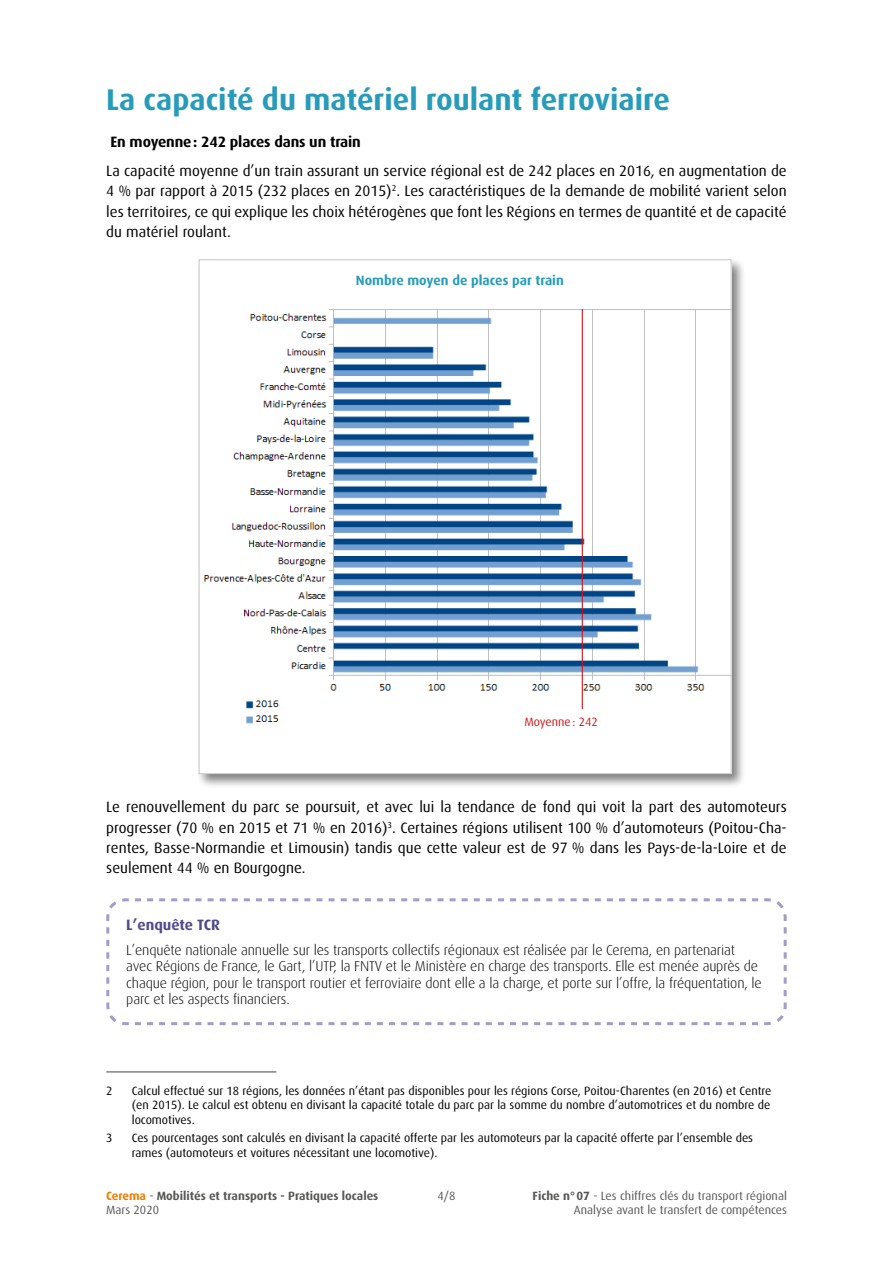
<style>
.page{position:relative;width:893px;height:1263px;background:#fff}
.page>*{position:absolute;margin:0;border:0;box-sizing:border-box;transform-origin:0 0}
.Titre_1{font:700 30px "Dax OT";color:#279cba}
.corps_de_texte{font:15px/20.2px "Dax OT";color:#000;text-align:justify}
.Titre_3{font:700 15px "Dax OT";letter-spacing:-.01em;color:#000}
.encadre_titre{font:700 15px "Dax OT";color:#4f498f}
.encadre_texte{font:300 14.25px/16.5px "Dax OT";letter-spacing:-.01em;color:#000}
.corps_de_texte-2{font:700 13.5px "Dax OT";color:#279cba}
.note_bas_de_page{font:12px/14.4px "Dax OT";color:#000;text-align:justify}
.t1{font:12px/14.4px "Dax OT";color:#575756;text-align:right}
.t2{font:700 12px/14.4px "Dax OT";color:#575756}
.corps_de_texte-3{font:12px "Dax OT";color:#cd171a}
.s1{color:#ef7d00}
.s2{font-weight:400}
.s3{font-weight:700}
</style>
<div class="page">
<hr style="left:106px;top:1071px;width:170px;height:1px;background:#575756">
<svg style="left:106px;top:898px;width:681px;height:128px"></svg>
<div style="left:196px;top:257px;width:551px;height:532px;background:#000;opacity:.5"></div>
<div style="left:199px;top:260px;width:532px;height:514px;background:#fff"></div>
<img style="left:203px;top:309px;width:526px;height:415px">
<hr style="left:582px;top:309px;width:1px;height:400px;background:#cd171a">
<p class="Titre_1" style="left:106px;top:82px;width:565px">La capacité du matériel roulant ferroviaire</p>
<p class="Titre_3" style="left:111px;top:134px;width:252px">En moyenne: 242 places dans un train</p>
<p class="corps_de_texte" style="left:106px;top:161px;width:682px">La capacité moyenne d’un train assurant un service régional est de 242 places en 2016, en augmentation de 4 % par rapport à 2015 (232 places en 2015)<sup>2</sup>. Les caractéristiques de la demande de mobilité varient selon les territoires, ce qui explique les choix hétérogènes que font les Régions en termes de quantité et de capacité du matériel roulant.</p>
<p class="corps_de_texte-2" style="left:356px;top:272px;width:209px">Nombre moyen de places par train</p>
<p class="corps_de_texte-3" style="left:524px;top:715px;width:75px">Moyenne: 242</p>
<p class="corps_de_texte" style="left:106px;top:797px;width:682px">Le renouvellement du parc se poursuit, et avec lui la tendance de fond qui voit la part des automoteurs progresser (70 % en 2015 et 71 % en 2016)<sup>3</sup>. Certaines régions utilisent 100 % d’automoteurs (Poitou-Cha&shy;rentes, Basse-Normandie et Limousin) tandis que cette valeur est de 97 % dans les Pays-de-la-Loire et de seulement 44 % en Bourgogne.</p>
<p class="encadre_titre" style="left:126px;top:916px;width:95px">L’enquête TCR</p>
<p class="encadre_texte" style="left:126px;top:942px;width:637px">L’enquête nationale annuelle sur les transports collectifs régionaux est réalisée par le Cerema, en partenariat avec Régions de France, le Gart, l’UTP, la FNTV et le Ministère en charge des transports. Elle est menée auprès de chaque région, pour le transport routier et ferroviaire dont elle a la charge, et porte sur l’offre, la fréquentation, le parc et les aspects financiers.</p>
<p class="note_bas_de_page" style="left:106px;top:1083px;width:8px">2</p>
<p class="note_bas_de_page" style="left:132px;top:1083px;width:641px">Calcul effectué sur 18 régions, les données n’étant pas disponibles pour les régions Corse, Poitou-Charentes (en 2016) et Centre (en 2015). Le calcul est obtenu en divisant la capacité totale du parc par la somme du nombre d’automotrices et du nombre de locomotives.</p>
<p class="note_bas_de_page" style="left:106px;top:1131px;width:8px">3</p>
<p class="note_bas_de_page" style="left:132px;top:1131px;width:623px">Ces pourcentages sont calculés en divisant la capacité offerte par les automoteurs par la capacité offerte par l’ensemble des rames (automoteurs et voitures nécessitant une locomotive).</p>
<p class="t1" style="left:437px;top:1189px;width:19px">4/8</p>
<p class="t2" style="left:106px;top:1188px;width:274px"><span class="s1">Cerema</span> <span class="s2">-</span> Mobilités et transports - Pratiques locales<br><span class="s2">Mars 2020</span></p>
<p class="t1" style="left:533px;top:1189px;width:256px"><span class="s3">Fiche n°07</span> - Les chiffres clés du transport régional<br>Analyse avant le transfert de compétences</p>
</div>
